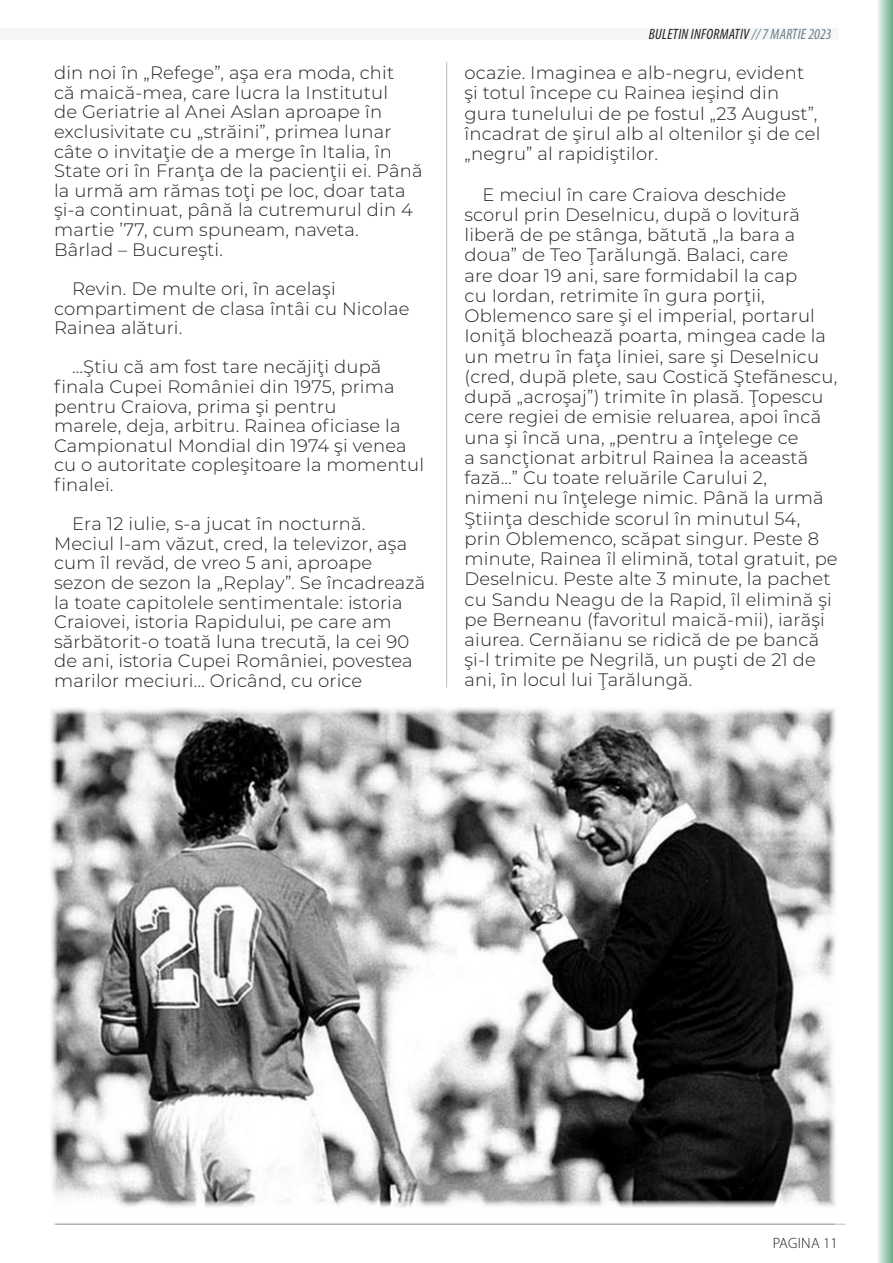
<style>
.page{position:relative;width:893px;height:1263px;background:#fff}
.page>*{position:absolute;margin:0;border:0;box-sizing:border-box;transform-origin:0 0}
.t1{font:300 18px/20.2px "Montserrat";letter-spacing:.01em;color:#231f20}
.t2{font:italic condensed 15px "Myriad Pro";letter-spacing:.02em;color:#231f20}
.t3{font:300 15px "Myriad Pro";letter-spacing:.015em;color:#231f20}
.s1{color:#6c7d86}
</style>
<div class="page">
<div style="left:0;top:28px;width:839px;height:12px;background:#f5f6f7"></div>
<img style="left:50px;top:708px;width:786px;height:500px">
<hr style="left:446px;top:62px;width:1px;height:625px;background:#231f20">
<hr style="left:54px;top:1224px;width:780px;height:1px;background:#231f20">
<hr style="left:57px;top:1224px;width:788px;height:1px;background:#231f20">
<svg style="left:878px;top:0;width:15px;height:1263px;background:#a8cfbb"></svg>
<p class="t1" style="left:54px;top:62px;width:370px;line-height:19.6px">din noi în „Refege”, aşa era moda, chit<br>că maică-mea, care lucra la Institutul<br>de Geriatrie al Anei Aslan aproape în exclusivitate cu „străini”, primea lunar câte o invitaţie de a merge în Italia, în State ori în Franţa de la pacienţii ei. Până la urmă am rămas toţi pe loc, doar tata şi-a continuat, până la cutremurul din 4 martie ’77, cum spuneam, naveta.</p>
<p class="t1" style="left:54px;top:239px;width:171px">Bârlad – Bucureşti.</p>
<p class="t1" style="left:54px;top:278px;width:357px;line-height:19.6px;text-indent:18px">Revin. De multe ori, în acelaşi compartiment de clasa întâi cu Nicolae<br>Rainea alături.</p>
<p class="t1" style="left:54px;top:357px;width:372px;line-height:19.6px;text-indent:18px">…Ştiu că am fost tare necăjiţi după finala Cupei României din 1975, prima pentru Craiova, prima şi pentru<br>marele, deja, arbitru. Rainea oficiase la Campionatul Mondial din 1974 şi venea cu o autoritate copleşitoare la momentul finalei.</p>
<p class="t1" style="left:54px;top:513px;width:373px;line-height:19.6px;text-indent:18px">Era 12 iulie, s-a jucat în nocturnă.<br>Meciul l-am văzut, cred, la televizor, aşa cum îl revăd, de vreo 5 ani, aproape sezon de sezon la „Replay”. Se încadrează la toate capitolele sentimentale: istoria Craiovei, istoria Rapidului, pe care am sărbătorit-o toată luna trecută, la cei 90 de ani, istoria Cupei României, povestea marilor meciuri… Oricând, cu orice</p>
<p class="t2" style="left:649px;top:25px;width:184px">BULETIN INFORMATIV <span class="s1">// 7 MARTIE 2023</span></p>
<p class="t1" style="left:464px;top:62px;width:357px">ocazie. Imaginea e alb-negru, evident şi totul începe cu Rainea ieşind din gura tunelului de pe fostul „23 August”, încadrat de şirul alb al oltenilor şi de cel „negru” al rapidiştilor.</p>
<p class="t1" style="left:464px;top:184px;width:375px;text-indent:18px">E meciul în care Craiova deschide scorul prin Deselnicu, după o lovitură liberă de pe stânga, bătută „la bara a doua” de Teo Ţarălungă. Balaci, care<br>are doar 19 ani, sare formidabil la cap<br>cu Iordan, retrimite în gura porţii, Oblemenco sare şi el imperial, portarul Ioniţă blochează poarta, mingea cade la un metru în faţa liniei, sare şi Deselnicu (cred, după plete, sau Costică Ştefănescu, după „acroşaj”) trimite în plasă. Ţopescu cere regiei de emisie reluarea, apoi încă una şi încă una, „pentru a înţelege ce<br>a sancţionat arbitrul Rainea la această fază…” Cu toate reluările Carului 2,<br>nimeni nu înţelege nimic. Până la urmă Ştiinţa deschide scorul în minutul 54, prin Oblemenco, scăpat singur. Peste 8 minute, Rainea îl elimină, total gratuit, pe Deselnicu. Peste alte 3 minute, la pachet cu Sandu Neagu de la Rapid, îl elimină şi pe Berneanu (favoritul maică-mii), iarăşi aiurea. Cernăianu se ridică de pe bancă şi-l trimite pe Negrilă, un puşti de 21 de ani, în locul lui Ţarălungă.</p>
<p class="t3" style="left:773px;top:1234px;width:67px">PAGINA 11</p>
</div>
